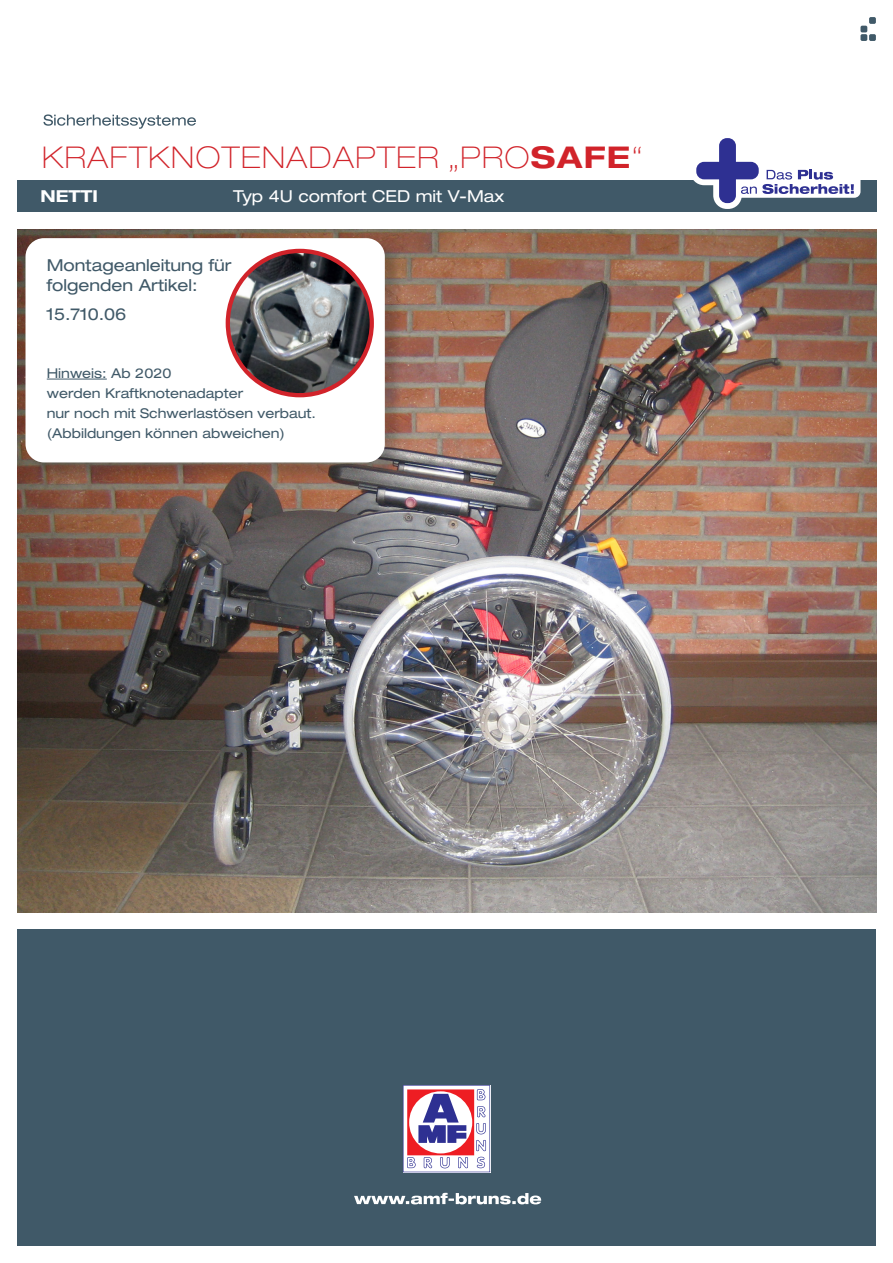
<style>
.page{position:relative;width:893px;height:1263px;background:#fff}
.page>*{position:absolute;margin:0;border:0;box-sizing:border-box;transform-origin:0 0}
.t1{font:100 expanded 30px "Helvetica Neue LT Std";letter-spacing:.05em;color:#d1232a}
.t2{font:expanded 16.5px/20.2px "Helvetica Neue LT Std";color:#405968}
.t3{font:expanded 16.5px "Helvetica Neue LT Std";color:#fff}
.t4{font:700 expanded 16.5px "Helvetica Neue LT Std";color:#fff}
.t5{font:expanded 13.5px "Helvetica Neue LT Std";color:#405968}
.s1{font-weight:700}
</style>
<div class="page">
<div style="left:17px;top:180px;width:859px;height:32px;background:#405968"></div>
<div style="left:869px;top:17px;width:7px;height:7px;background:#405968;border-radius:2px"></div>
<div style="left:860px;top:26px;width:7px;height:6px;background:#405968;border-radius:2px"></div>
<div style="left:860px;top:34px;width:7px;height:7px;background:#405968;border-radius:2px"></div>
<div style="left:869px;top:34px;width:7px;height:7px;background:#405968;border-radius:2px"></div>
<svg style="left:43px;top:114px;width:153px;height:15px"></svg>
<div style="left:17px;top:929px;width:859px;height:317px;background:#405968"></div>
<svg style="left:354px;top:1193px;width:187px;height:11px"></svg>
<svg style="left:403px;top:1085px;width:87px;height:87px;background:#c9a4bd"></svg>
<div style="left:733px;top:164px;width:127px;height:34px;background:#fff;border-radius:6px"></div>
<svg style="left:693px;top:138px;width:161px;height:71px"></svg>
<div style="left:719px;top:138px;width:17px;height:65px;background:#2e3092;border-radius:8px"></div>
<div style="left:696px;top:162px;width:63px;height:17px;background:#2e3092;border-radius:8px"></div>
<img style="left:17px;top:230px;width:859px;height:682px">
<div style="left:28px;top:240px;width:376px;height:241px;background:#231f20;opacity:.24"></div>
<div style="left:26px;top:238px;width:359px;height:224px;background:#fff;border-radius:18px"></div>
<hr style="left:47px;top:379px;width:60px;height:1px;background:#405968">
<img style="left:228px;top:251px;width:144px;height:144px;border-radius:72px">
<div style="left:226px;top:249px;width:148px;height:148px;border:4px solid #d1232a;border-radius:50%"></div>
<h1 class="t1" style="left:42px;top:140px;width:602px">KRAFTKNOTENADAPTER „PRO<span class="s1">SAFE</span>“</h1>
<p class="t4" style="left:40px;top:186px;width:59px">NETTI</p>
<p class="t3" style="left:233px;top:186px;width:273px">Typ 4U comfort CED mit V-Max</p>
<p class="t2" style="left:47px;top:255px;width:186px">Montageanleitung für folgenden Artikel:</p>
<p class="t2" style="left:47px;top:304px;width:81px">15.710.06</p>
<p class="t5" style="left:47px;top:365px;width:126px">Hinweis: Ab 2020</p>
<p class="t5" style="left:47px;top:385px;width:198px">werden Kraftknotenadapter</p>
<p class="t5" style="left:47px;top:405px;width:271px">nur noch mit Schwerlastösen verbaut.</p>
<p class="t5" style="left:47px;top:425px;width:240px">(Abbildungen können abweichen)</p>
</div>
